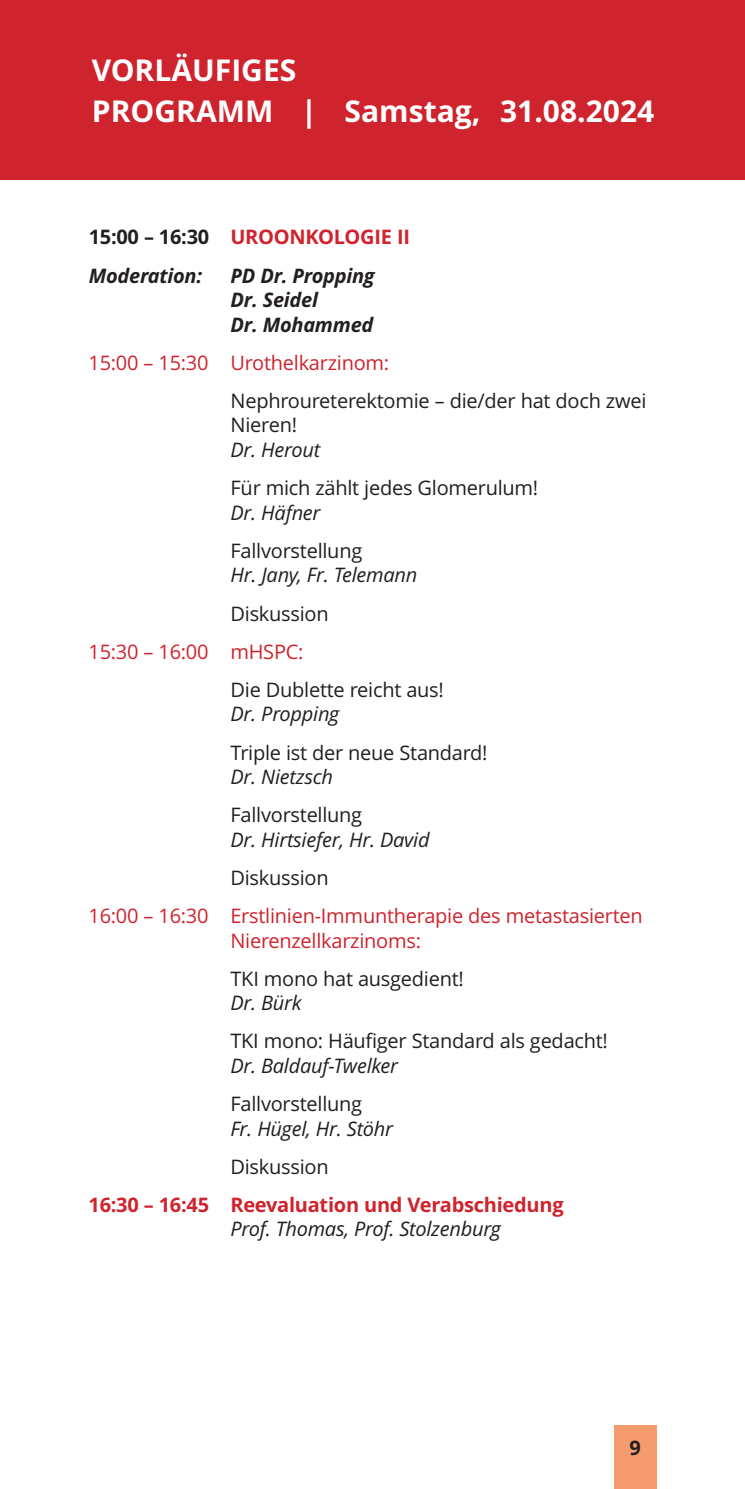
<style>
.page{position:relative;width:745px;height:1489px;background:#fff}
.page>*{position:absolute;margin:0;border:0;box-sizing:border-box;transform-origin:0 0}
.t1{font:700 30px "Open Sans";color:#fff}
.t2{font:20px/24.5px "Open Sans";letter-spacing:-.015em;color:#231f20}
.t3{font:italic 20px "Open Sans";letter-spacing:-.015em;color:#231f20}
.t4{font:20px/24.5px "Open Sans";letter-spacing:-.015em;color:#cf232d}
.t5{font:700 20px "Open Sans";letter-spacing:-.015em;color:#cf232d}
.t6{font:italic 700 20px/24.5px "Open Sans";letter-spacing:-.015em;color:#231f20}
.t7{font:700 20px "Open Sans";letter-spacing:-.015em;color:#231f20}
</style>
<div class="page">
<div style="left:0;top:0;width:744px;height:180px;background:#cf232d"></div>
<div style="left:613px;top:1424px;width:43px;height:64px;background:#f59b6e"></div>
<h1 class="t1" style="left:92px;top:58px;width:206px">VORLÄUFIGES</h1>
<h1 class="t1" style="left:92px;top:99px;width:563px">PROGRAMM | Samstag, 31.08.2024</h1>
<p class="t5" style="left:230px;top:229px;width:181px">UROONKOLOGIE II</p>
<p class="t7" style="left:89px;top:229px;width:122px">15:00 – 16:30</p>
<p class="t6" style="left:89px;top:265px;width:115px">Moderation:</p>
<p class="t6" style="left:230px;top:265px;width:146px">PD Dr. Propping<br>Dr. Seidel<br>Dr. Mohammed</p>
<p class="t4" style="left:88px;top:352px;width:302px">15:00 15:30 Urothelkarzinom:</p>
<p class="t4" style="left:143px;top:352px;width:11px">–</p>
<p class="t2" style="left:230px;top:390px;width:417px">Nephroureterektomie – die/der hat doch zwei<br>Nieren!</p>
<p class="t3" style="left:230px;top:441px;width:91px">Dr. Herout</p>
<p class="t2" style="left:230px;top:477px;width:309px">Für mich zählt jedes Glomerulum!</p>
<p class="t3" style="left:230px;top:504px;width:91px">Dr. Häfner</p>
<p class="t2" style="left:230px;top:540px;width:133px">Fallvorstellung</p>
<p class="t3" style="left:230px;top:567px;width:188px">Hr. Jany, Fr. Telemann</p>
<p class="t2" style="left:230px;top:603px;width:100px">Diskussion</p>
<p class="t4" style="left:88px;top:641px;width:216px">15:30 – 16:00 mHSPC:</p>
<p class="t2" style="left:230px;top:679px;width:215px">Die Dublette reicht aus!</p>
<p class="t3" style="left:230px;top:706px;width:110px">Dr. Propping</p>
<p class="t2" style="left:230px;top:742px;width:258px">Triple ist der neue Standard!</p>
<p class="t3" style="left:230px;top:768px;width:104px">Dr. Nietzsch</p>
<p class="t2" style="left:230px;top:804px;width:133px">Fallvorstellung</p>
<p class="t3" style="left:230px;top:831px;width:200px">Dr. Hirtsiefer, Hr. David</p>
<p class="t2" style="left:230px;top:867px;width:100px">Diskussion</p>
<p class="t4" style="left:230px;top:905px;width:413px;text-indent:-142px">16:00 – 16:30 Erstlinien-Immuntherapie des metastasierten<br>Nierenzellkarzinoms:</p>
<p class="t2" style="left:230px;top:968px;width:235px">TKI mono hat ausgedient!</p>
<p class="t3" style="left:230px;top:994px;width:73px">Dr. Bürk</p>
<p class="t2" style="left:230px;top:1030px;width:379px">TKI mono: Häufiger Standard als gedacht!</p>
<p class="t3" style="left:230px;top:1057px;width:169px">Dr. Baldauf-Twelker</p>
<p class="t2" style="left:230px;top:1093px;width:133px">Fallvorstellung</p>
<p class="t3" style="left:230px;top:1120px;width:164px">Fr. Hügel, Hr. Stöhr</p>
<p class="t2" style="left:230px;top:1156px;width:100px">Diskussion</p>
<p class="t5" style="left:88px;top:1196px;width:476px">16:30 – 16:45 Reevaluation und Verabschiedung</p>
<p class="t3" style="left:230px;top:1220px;width:272px">Prof. Thomas, Prof. Stolzenburg</p>
<p class="t7" style="left:629px;top:1439px;width:13px">9</p>
</div>
